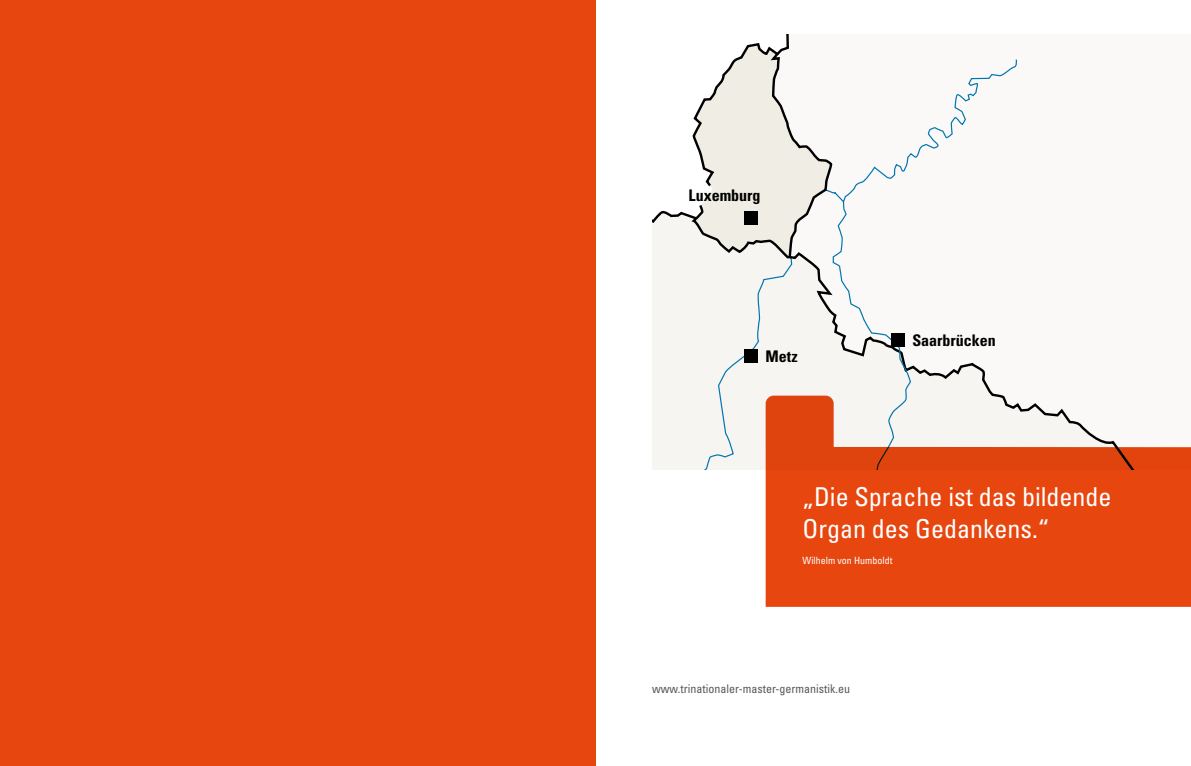
<style>
.page{position:relative;width:1191px;height:766px;background:#fff}
.page>*{position:absolute;margin:0;border:0;box-sizing:border-box;transform-origin:0 0}
.t1{font:condensed 26px/32px "Univers";color:#fff}
.t2{font:700 condensed 16px "Univers";color:#000}
.t3{font:condensed 12px "Univers";color:#575756}
.t4{font:condensed 10px "Univers";color:#fff}
</style>
<div class="page">
<div style="left:0;top:0;width:595px;height:765px;background:#e8460f"></div>
<svg style="left:652px;top:34px;width:365px;height:435px"></svg>
<div style="left:744px;top:211px;width:13px;height:13px;background:#000"></div>
<svg style="left:765px;top:395px;width:426px;height:211px;fill:#e8460f"></svg>
<div style="left:744px;top:349px;width:14px;height:13px;background:#000"></div>
<div style="left:891px;top:332px;width:14px;height:14px;background:#000"></div>
<p class="t2" style="left:688px;top:186px;width:73px">Luxemburg</p>
<p class="t2" style="left:765px;top:346px;width:33px">Metz</p>
<p class="t2" style="left:912px;top:330px;width:85px">Saarbrücken</p>
<p class="t1" style="left:802px;top:480px;width:311px">„Die Sprache ist das bildende<br>Organ des Gedankens.“</p>
<p class="t4" style="left:802px;top:554px;width:91px">Wilhelm von Humboldt</p>
<p class="t3" style="left:652px;top:681px;width:199px">www.trinationaler-master-germanistik.eu</p>
</div>
